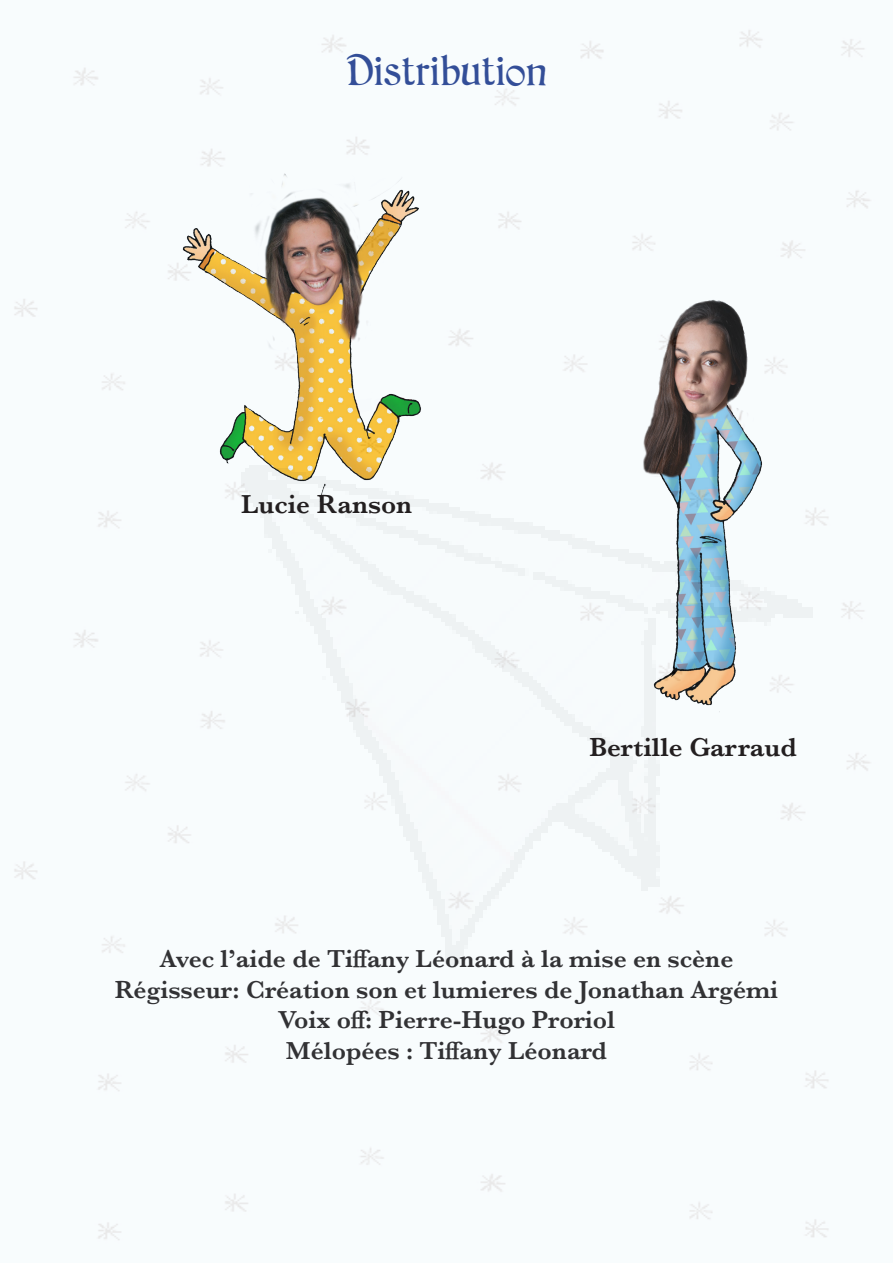
<style>
.page{position:relative;width:893px;height:1263px;background:#fff}
.page>*{position:absolute;margin:0;border:0;box-sizing:border-box;transform-origin:0 0}
.t1{font:42px "CAT Childs";color:#253f8e}
.t2{font:600 27px "Baskerville";color:#231f20}
.t3{font:600 25.5px "Baskerville";color:#231f20}
</style>
<div class="page">
<img style="left:14px;top:29px;width:857px;height:288px">
<div style="left:0;top:562px;width:893px;height:563px;background:#f8fcfd"></div>
<img style="left:97px;top:1147px;width:732px;height:94px">
<img style="left:53px;top:261px;width:818px;height:770px">
<p class="t1" style="left:346px;top:44px;width:202px">Distribution</p>
<p class="t2" style="left:241px;top:485px;width:173px">Lucie Ranson</p>
<p class="t2" style="left:589px;top:728px;width:209px">Bertille Garraud</p>
<p class="t3" style="left:160px;top:941px;width:575px">Avec l’aide de Tiffany Léonard à la mise en scène</p>
<p class="t3" style="left:115px;top:971px;width:665px">Régisseur: Création son et lumieres de Jonathan Argémi</p>
<p class="t3" style="left:278px;top:1002px;width:339px">Voix off: Pierre-Hugo Proriol</p>
<p class="t3" style="left:286px;top:1032px;width:322px">Mélopées : Tiffany Léonard</p>
</div>
